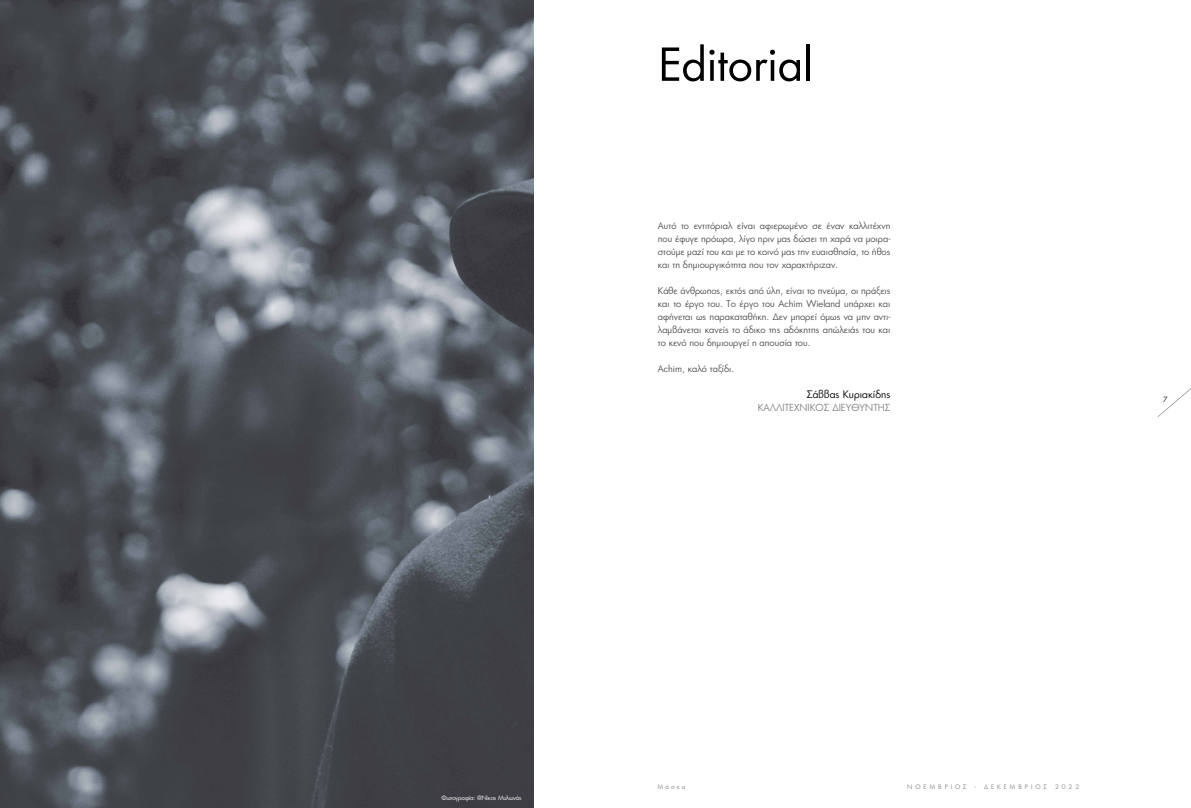
<style>
.page{position:relative;width:1191px;height:808px;background:#fff}
.page>*{position:absolute;margin:0;border:0;box-sizing:border-box;transform-origin:0 0}
.t1{font:50px "Wuerth";color:#000}
.t2{font:10px "PF Futura Neu";color:#000}
.t3{font:9.5px "PF Futura Neu";color:#808285}
.t4{font:9px/13px "PF Futura Neu";color:#4d4d4f;text-align:justify}
.t5{font:7px "PF Futura Neu";color:#000}
.t6{font:6px "PF Futura Neu";letter-spacing:.5em;color:#808285}
.t7{font:6px "PF Futura Neu";letter-spacing:-.025em;color:#fff}
</style>
<div class="page">
<svg style="left:1157px;top:388px;width:34px;height:29px"></svg>
<img style="left:0;top:0;width:533px;height:808px">
<h1 class="t1" style="left:658px;top:30px;width:157px">Editorial</h1>
<p class="t4" style="left:658px;top:219px;width:234px">Αυτό το εντιτόριαλ είναι αφιερωμένο σε έναν καλλιτέχνη που έφυγε πρόωρα, λίγο πριν μας δώσει τη χαρά να μοιρα&shy;στούμε μαζί του και με το κοινό μας την ευαισθησία, το ήθος και τη δημιουργικότητα που τον χαρακτήριζαν.</p>
<p class="t4" style="left:658px;top:284px;width:234px">Κάθε άνθρωπος, εκτός από ύλη, είναι το πνεύμα, οι πράξεις και το έργο του. Το έργο του Achim Wieland υπάρχει και αφήνεται ως παρακαταθήκη. Δεν μπορεί όμως να μην αντι&shy;λαμβάνεται κανείς το άδικο της αδόκητης απώλειάς του και το κενό που δημιουργεί η απουσία του.</p>
<p class="t4" style="left:658px;top:362px;width:78px">Achim, καλό ταξίδι.</p>
<p class="t2" style="left:807px;top:387px;width:85px">Σάββας Κυριακίδης</p>
<p class="t3" style="left:758px;top:401px;width:134px">ΚΑΛΛΙΤΕΧΝΙΚΟΣ ΔΙΕΥΘΥΝΤΗΣ</p>
<p class="t5" style="left:1163px;top:395px;width:6px">7</p>
<p class="t7" style="left:441px;top:793px;width:82px">Φωτογραφία: @Νίκος Μυλωνάς</p>
<p class="t6" style="left:658px;top:783px;width:29px">Μάσκα</p>
<p class="t6" style="left:907px;top:783px;width:61px">ΝΟΕΜΒΡΙΟΣ</p>
<p class="t6" style="left:974px;top:783px;width:74px">- ΔΕΚΕΜΒΡΙΟΣ</p>
<p class="t6" style="left:1055px;top:783px;width:26px">2022</p>
</div>
